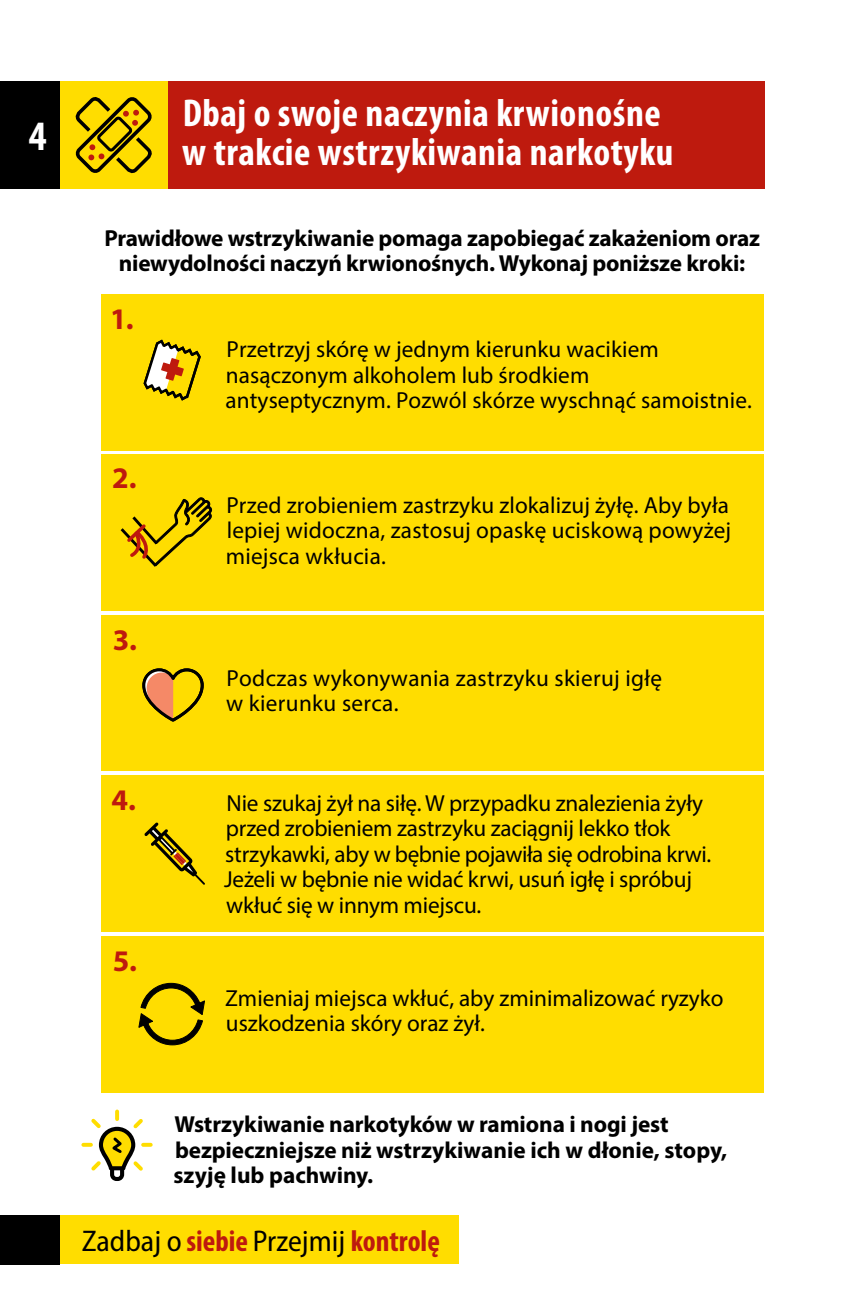
<style>
.page{position:relative;width:864px;height:1296px;background:#fff}
.page>*{position:absolute;margin:0;border:0;box-sizing:border-box;transform-origin:0 0}
.t1{font:700 condensed 42px "Myriad Pro";color:#fff}
.t2{font:700 condensed 39px/39px "Myriad Pro";letter-spacing:.015em;color:#fff}
.t3{font:semi-condensed 30px "Myriad Pro";color:#000}
.t4{font:700 30px "Myriad Pro";color:#be1a0e}
.t5{font:23.4px/25.5px "Myriad Pro";color:#000}
.t6{font:700 23.4px/25.5px "Myriad Pro";letter-spacing:-.01em;color:#000;text-align:center}
.s1{font-weight:700;font-stretch:condensed;color:#be1a0e}
</style>
<div class="page">
<div style="left:101px;top:775px;width:663px;height:157px;background:#fd0"></div>
<svg style="left:144px;top:822px;width:61px;height:63px"></svg>
<div style="left:101px;top:936px;width:663px;height:157px;background:#fd0"></div>
<svg style="left:138px;top:982px;width:67px;height:64px"></svg>
<div style="left:167px;top:81px;width:598px;height:108px;background:#be1a0e"></div>
<div style="left:60px;top:81px;width:107px;height:108px;background:#fd0"></div>
<svg style="left:75px;top:97px;width:77px;height:77px"></svg>
<div style="left:0;top:81px;width:60px;height:108px;background:#000"></div>
<div style="left:101px;top:616px;width:663px;height:155px;background:#fd0"></div>
<svg style="left:142px;top:668px;width:62px;height:54px"></svg>
<svg style="left:83px;top:1112px;width:68px;height:69px"></svg>
<div style="left:101px;top:294px;width:663px;height:157px;background:#fd0"></div>
<svg style="left:143px;top:339px;width:58px;height:62px"></svg>
<div style="left:101px;top:454px;width:663px;height:157px;background:#fd0"></div>
<svg style="left:120px;top:497px;width:93px;height:70px"></svg>
<div style="left:59px;top:1215px;width:399px;height:49px;background:#fd0"></div>
<div style="left:0;top:1215px;width:59px;height:49px;background:#000"></div>
<p class="t1" style="left:29px;top:113px;width:19px">4</p>
<p class="t2" style="left:182px;top:94px;width:493px">Dbaj o swoje naczynia krwionośne w trakcie wstrzykiwania narkotyku</p>
<p class="t6" style="left:104px;top:224px;width:657px">Prawidłowe wstrzykiwanie pomaga zapobiegać zakażeniom oraz niewydolności naczyń krwionośnych. Wykonaj poniższe kroki:</p>
<p class="t4" style="left:110px;top:299px;width:25px">1.</p>
<p class="t4" style="left:112px;top:458px;width:26px">2.</p>
<p class="t4" style="left:113px;top:620px;width:26px">3.</p>
<p class="t4" style="left:112px;top:780px;width:26px">4.</p>
<p class="t4" style="left:113px;top:941px;width:26px">5.</p>
<p class="t5" style="left:225px;top:336px;width:528px">Przetrzyj skórę w jednym kierunku wacikiem nasączonym alkoholem lub środkiem antyseptycznym. Pozwól skórze wyschnąć samoistnie.</p>
<p class="t5" style="left:226px;top:492px;width:507px;text-align:justify">Przed zrobieniem zastrzyku zlokalizuj żyłę. Aby była lepiej widoczna, zastosuj opaskę uciskową powyżej miejsca wkłucia.</p>
<p class="t5" style="left:226px;top:665px;width:438px">Podczas wykonywania zastrzyku skieruj igłę w kierunku serca.</p>
<p class="t5" style="left:224px;top:790px;width:489px">Nie szukaj żył na siłę. W przypadku znalezienia żyły przed zrobieniem zastrzyku zaciągnij lekko tłok strzykawki, aby w bębnie pojawiła się odrobina krwi.<br>Jeżeli w bębnie nie widać krwi, usuń igłę i spróbuj wkłuć się w innym miejscu.</p>
<p class="t5" style="left:225px;top:985px;width:500px">Zmieniaj miejsca wkłuć, aby zminimalizować ryzyko uszkodzenia skóry oraz żył.</p>
<p class="t6" style="left:174px;top:1111px;width:555px;text-align:left">Wstrzykiwanie narkotyków w ramiona i nogi jest bezpieczniejsze niż wstrzykiwanie ich w dłonie, stopy, szyję lub pachwiny.</p>
<p class="t3" style="left:82px;top:1225px;width:360px">Zadbaj o <span class="s1">siebie</span> Przejmij <span class="s1">kontrolę</span></p>
</div>
